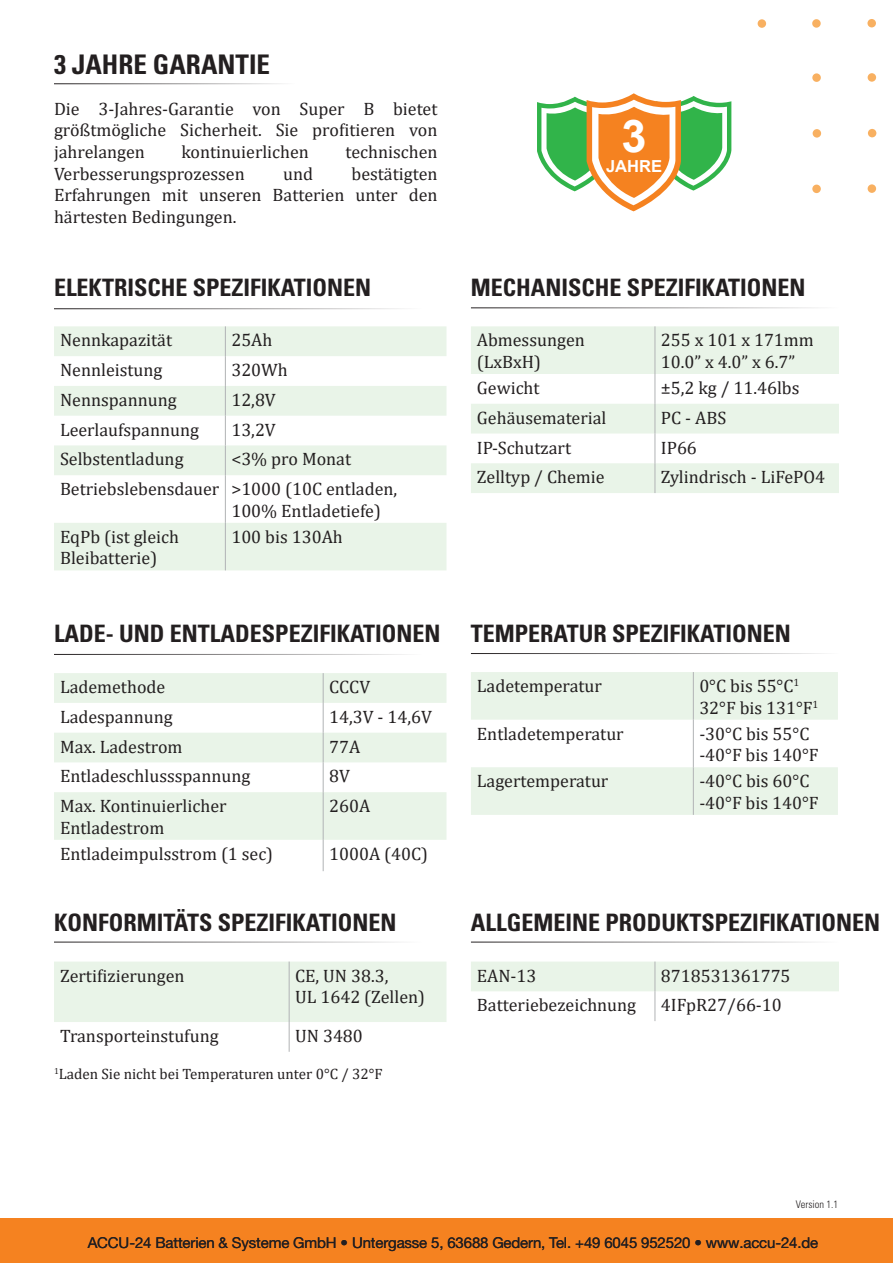
<style>
.page{position:relative;width:893px;height:1263px;background:#fff}
.page>*{position:absolute;margin:0;border:0;box-sizing:border-box;transform-origin:0 0}
.t1{font:700 45.15px "Arial";color:#fff}
.t2{font:700 condensed 27px "Univers LT Std";color:#231f20}
.t3{font:700 condensed 24px "Univers LT Std";color:#231f20}
.t4{font:18px/21.6px "Cambria";color:#231f20;text-align:justify}
.t5{font:700 16.5px "Arial";color:#fff}
.t6{font:15px "Helvetica Neue";letter-spacing:-.01em;color:#231f20}
.t7{font:15px "Cambria";color:#231f20}
.Text{font:300 condensed 10.5px "Univers LT Std";color:#231f20}
</style>
<div class="page">
<div style="left:0;top:1218px;width:893px;height:45px;background:#f58220"></div>
<hr style="left:54px;top:83px;width:242px;height:1px;background:#231f20">
<svg style="left:537px;top:93px;width:194px;height:118px"></svg>
<svg style="left:758px;top:19px;width:8px;height:9px"></svg>
<svg style="left:812px;top:19px;width:9px;height:9px"></svg>
<svg style="left:812px;top:73px;width:9px;height:9px"></svg>
<svg style="left:813px;top:129px;width:8px;height:9px"></svg>
<svg style="left:812px;top:185px;width:9px;height:8px"></svg>
<svg style="left:867px;top:19px;width:9px;height:8px"></svg>
<svg style="left:868px;top:73px;width:8px;height:9px"></svg>
<div style="left:868px;top:129px;width:8px;height:8px;background:#f8b061;border-radius:50%"></div>
<svg style="left:868px;top:184px;width:8px;height:9px"></svg>
<hr style="left:54px;top:308px;width:368px;height:1px;background:#231f20">
<hr style="left:54px;top:654px;width:368px;height:1px;background:#231f20">
<hr style="left:54px;top:942px;width:368px;height:1px;background:#231f20">
<hr style="left:471px;top:942px;width:368px;height:1px;background:#231f20">
<hr style="left:471px;top:307px;width:368px;height:1px;background:#231f20">
<hr style="left:471px;top:653px;width:368px;height:1px;background:#231f20">
<svg style="left:54px;top:326px;width:392px;height:244px;fill:#e9f4e8"></svg>
<hr style="left:225px;top:326px;width:1px;height:30px;background:#b1b3b5">
<hr style="left:225px;top:356px;width:1px;height:30px;background:#b1b3b5">
<hr style="left:225px;top:386px;width:1px;height:30px;background:#b1b3b5">
<svg style="left:225px;top:416px;width:1px;height:29px"></svg>
<hr style="left:225px;top:445px;width:1px;height:30px;background:#b1b3b5">
<hr style="left:225px;top:475px;width:1px;height:48px;background:#b1b3b5">
<hr style="left:225px;top:523px;width:1px;height:47px;background:#b1b3b5">
<svg style="left:54px;top:673px;width:392px;height:167px;fill:#e9f4e8"></svg>
<hr style="left:323px;top:673px;width:1px;height:30px;background:#b1b3b5">
<hr style="left:323px;top:703px;width:1px;height:30px;background:#b1b3b5">
<svg style="left:323px;top:733px;width:1px;height:29px"></svg>
<hr style="left:323px;top:762px;width:1px;height:30px;background:#b1b3b5">
<hr style="left:323px;top:792px;width:1px;height:48px;background:#b1b3b5">
<hr style="left:323px;top:840px;width:1px;height:31px;background:#b1b3b5">
<svg style="left:471px;top:326px;width:368px;height:167px;fill:#e9f4e8"></svg>
<hr style="left:654px;top:326px;width:1px;height:48px;background:#b1b3b5">
<hr style="left:654px;top:374px;width:1px;height:30px;background:#b1b3b5">
<svg style="left:654px;top:404px;width:1px;height:29px"></svg>
<hr style="left:654px;top:433px;width:1px;height:30px;background:#b1b3b5">
<hr style="left:654px;top:463px;width:1px;height:30px;background:#b1b3b5">
<svg style="left:471px;top:672px;width:367px;height:143px;fill:#e9f4e8"></svg>
<hr style="left:693px;top:672px;width:1px;height:48px;background:#b1b3b5">
<hr style="left:693px;top:720px;width:1px;height:47px;background:#b1b3b5">
<hr style="left:693px;top:767px;width:1px;height:48px;background:#b1b3b5">
<div style="left:471px;top:961px;width:368px;height:30px;background:#e9f4e8"></div>
<hr style="left:654px;top:961px;width:1px;height:30px;background:#b1b3b5">
<hr style="left:654px;top:991px;width:1px;height:30px;background:#b1b3b5">
<div style="left:54px;top:961px;width:392px;height:61px;background:#e9f4e8"></div>
<hr style="left:289px;top:961px;width:1px;height:61px;background:#b1b3b5">
<hr style="left:289px;top:1022px;width:1px;height:30px;background:#b1b3b5">
<p class="t2" style="left:54px;top:47px;width:217px">3 JAHRE GARANTIE</p>
<p class="t4" style="left:54px;top:98px;width:385px">Die 3-Jahres-Garantie von Super B bietet größtmögliche Sicherheit. Sie profitieren von jahrelangen</p>
<p class="t4" style="left:181px;top:141px;width:129px">kontinuierlichen</p>
<p class="t4" style="left:345px;top:141px;width:94px">technischen</p>
<p class="t4" style="left:54px;top:163px;width:192px">Verbesserungsprozessen</p>
<p class="t4" style="left:283px;top:163px;width:31px">und</p>
<p class="t4" style="left:54px;top:163px;width:385px;text-indent:297px">bestätigten Erfahrungen mit unseren Batterien unter den härtesten Bedingungen.</p>
<p class="t3" style="left:54px;top:273px;width:319px">ELEKTRISCHE SPEZIFIKATIONEN</p>
<p class="t4" style="left:60px;top:329px;width:114px">Nennkapazität</p>
<p class="t4" style="left:231px;top:329px;width:43px">25Ah</p>
<p class="t4" style="left:60px;top:359px;width:104px">Nennleistung</p>
<p class="t4" style="left:231px;top:359px;width:58px">320Wh</p>
<p class="t4" style="left:60px;top:389px;width:118px">Nennspannung</p>
<p class="t4" style="left:231px;top:389px;width:46px">12,8V</p>
<p class="t4" style="left:60px;top:419px;width:141px">Leerlaufspannung</p>
<p class="t4" style="left:231px;top:419px;width:46px">13,2V</p>
<p class="t4" style="left:60px;top:448px;width:125px">Selbstentladung</p>
<p class="t4" style="left:231px;top:448px;width:121px">&lt;3% pro Monat</p>
<p class="t4" style="left:60px;top:478px;width:161px">Betriebslebensdauer</p>
<p class="t4" style="left:231px;top:478px;width:167px">&gt;1000 (10C entladen,<br>100% Entladetiefe)</p>
<p class="t4" style="left:60px;top:526px;width:121px">EqPb (ist gleich</p>
<p class="t4" style="left:60px;top:547px;width:99px">Bleibatterie)</p>
<p class="t4" style="left:231px;top:526px;width:113px">100 bis 130Ah</p>
<p class="t3" style="left:54px;top:619px;width:388px">LADE- UND ENTLADESPEZIFIKATIONEN</p>
<p class="t4" style="left:60px;top:676px;width:107px">Lademethode</p>
<p class="t4" style="left:329px;top:676px;width:43px">CCCV</p>
<p class="t4" style="left:60px;top:706px;width:114px">Ladespannung</p>
<p class="t4" style="left:329px;top:706px;width:104px">14,3V - 14,6V</p>
<p class="t4" style="left:60px;top:736px;width:124px">Max. Ladestrom</p>
<p class="t4" style="left:329px;top:736px;width:33px">77A</p>
<p class="t4" style="left:60px;top:765px;width:192px">Entladeschlussspannung</p>
<p class="t4" style="left:329px;top:765px;width:22px">8V</p>
<p class="t4" style="left:60px;top:795px;width:168px">Max. Kontinuierlicher<br>Entladestrom</p>
<p class="t4" style="left:329px;top:795px;width:43px">260A</p>
<p class="t4" style="left:60px;top:843px;width:215px">Entladeimpulsstrom (1 sec)</p>
<p class="t4" style="left:329px;top:843px;width:100px">1000A (40C)</p>
<p class="t1" style="left:622px;top:104px;width:27px">3</p>
<p class="t5" style="left:606px;top:155px;width:58px">JAHRE</p>
<p class="t3" style="left:471px;top:273px;width:336px">MECHANISCHE SPEZIFIKATIONEN</p>
<p class="t4" style="left:477px;top:329px;width:109px">Abmessungen</p>
<p class="t4" style="left:477px;top:351px;width:66px">(LxBxH)</p>
<p class="t4" style="left:661px;top:329px;width:154px">255 x 101 x 171mm</p>
<p class="t4" style="left:661px;top:351px;width:136px">10.0” x 4.0” x 6.7”</p>
<p class="t4" style="left:477px;top:377px;width:64px">Gewicht</p>
<p class="t4" style="left:661px;top:377px;width:140px">±5,2 kg / 11.46lbs</p>
<p class="t4" style="left:477px;top:407px;width:131px">Gehäusematerial</p>
<p class="t4" style="left:661px;top:407px;width:67px">PC - ABS</p>
<p class="t4" style="left:477px;top:436px;width:96px">IP-Schutzart</p>
<p class="t4" style="left:661px;top:436px;width:37px">IP66</p>
<p class="t4" style="left:477px;top:466px;width:129px">Zelltyp / Chemie</p>
<p class="t4" style="left:661px;top:466px;width:166px">Zylindrisch - LiFePO4</p>
<p class="t3" style="left:471px;top:619px;width:321px">TEMPERATUR SPEZIFIKATIONEN</p>
<p class="t4" style="left:477px;top:675px;width:127px">Ladetemperatur</p>
<p class="t4" style="left:699px;top:675px;width:102px">0°C bis 55°C<sup>1</sup></p>
<p class="t4" style="left:699px;top:697px;width:120px">32°F bis 131°F<sup>1</sup></p>
<p class="t4" style="left:477px;top:723px;width:148px">Entladetemperatur</p>
<p class="t4" style="left:699px;top:723px;width:112px">-30°C bis 55°C</p>
<p class="t4" style="left:699px;top:744px;width:121px">-40°F bis 140°F</p>
<p class="t4" style="left:477px;top:770px;width:133px">Lagertemperatur</p>
<p class="t4" style="left:699px;top:770px;width:112px">-40°C bis 60°C</p>
<p class="t4" style="left:699px;top:792px;width:121px">-40°F bis 140°F</p>
<p class="t3" style="left:54px;top:907px;width:344px">KONFORMITÄTS SPEZIFIKATIONEN</p>
<p class="t3" style="left:471px;top:907px;width:411px">ALLGEMEINE PRODUKTSPEZIFIKATIONEN</p>
<p class="t4" style="left:477px;top:964px;width:61px">EAN-13</p>
<p class="t4" style="left:661px;top:964px;width:131px">8718531361775</p>
<p class="t4" style="left:477px;top:994px;width:161px">Batteriebezeichnung</p>
<p class="t4" style="left:661px;top:994px;width:122px">4IFpR27/66-10</p>
<p class="t4" style="left:60px;top:964px;width:126px">Zertifizierungen</p>
<p class="t4" style="left:295px;top:964px;width:95px">CE, UN 38.3,</p>
<p class="t4" style="left:295px;top:986px;width:131px">UL 1642 (Zellen)</p>
<p class="t4" style="left:60px;top:1025px;width:160px">Transporteinstufung</p>
<p class="t4" style="left:295px;top:1025px;width:69px">UN 3480</p>
<p class="t7" style="left:54px;top:1065px;width:330px"><sup>1</sup>Laden Sie nicht bei Temperaturen unter 0°C / 32°F</p>
<p class="Text" style="left:796px;top:1197px;width:44px">Version 1.1</p>
<p class="t6" style="left:88px;top:1237px;width:732px">ACCU-24 Batterien &amp; Systeme GmbH • Untergasse 5, 63688 Gedern, Tel. +49 6045 952520 • www.accu-24.de</p>
</div>
